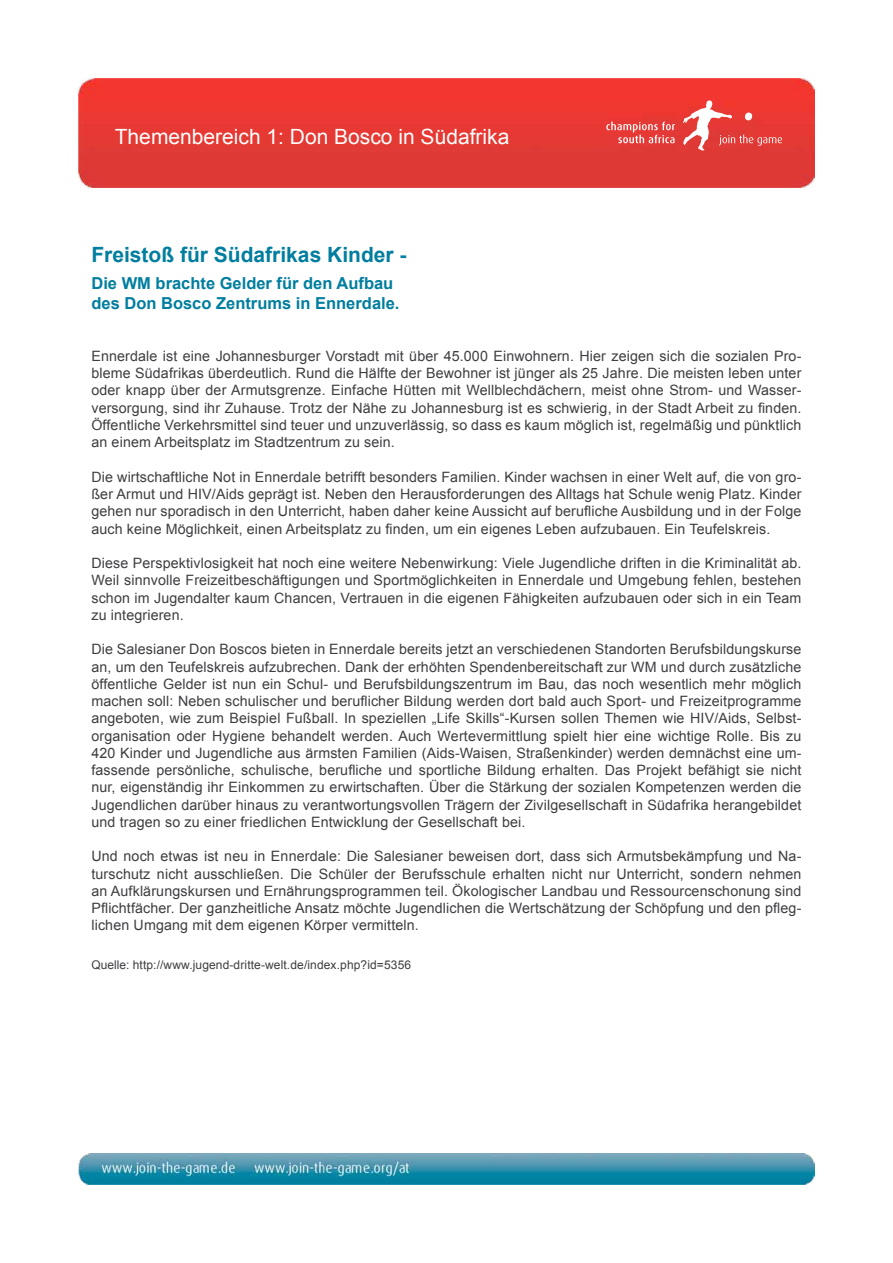
<style>
.page{position:relative;width:893px;height:1263px;background:#fff}
.page>*{position:absolute;margin:0;border:0;box-sizing:border-box;transform-origin:0 0}
.t1{font:21px "Arial";color:#fff}
.t2{font:700 21px "Arial";color:#007e9f}
.t3{font:700 16.5px/20.2px "Arial";color:#007e9f}
.t4{font:14.25px/17.2px "Arial";letter-spacing:.01em;color:#3e3d40;text-align:justify}
.t5{font:12px "Arial";letter-spacing:.01em;color:#3e3d40}
</style>
<div class="page">
<img style="left:78px;top:78px;width:737px;height:109px">
<img style="left:78px;top:1153px;width:737px;height:32px">
<svg style="left:606px;top:122px;width:69px;height:21px"></svg>
<svg style="left:683px;top:100px;width:99px;height:50px;background:#ea5955"></svg>
<h1 class="t1" style="left:115px;top:122px;width:396px">Themenbereich 1: Don Bosco in Südafrika</h1>
<h1 class="t2" style="left:91px;top:241px;width:317px">Freistoß für Südafrikas Kinder -</h1>
<p class="t3" style="left:91px;top:273px;width:310px">Die WM brachte Gelder für den Aufbau des Don Bosco Zentrums in Ennerdale.</p>
<p class="t4" style="left:91px;top:347px;width:712px">Ennerdale ist eine Johannesburger Vorstadt mit über 45.000 Einwohnern. Hier zeigen sich die sozialen Pro&shy;bleme Südafrikas überdeutlich. Rund die Hälfte der Bewohner ist jünger als 25 Jahre. Die meisten leben unter oder knapp über der Armutsgrenze. Einfache Hütten mit Wellblechdächern, meist ohne Strom- und Wasser&shy;versorgung, sind ihr Zuhause. Trotz der Nähe zu Johannesburg ist es schwierig, in der Stadt Arbeit zu finden.<br>Öffentliche Verkehrsmittel sind teuer und unzuverlässig, so dass es kaum möglich ist, regelmäßig und pünktlich an einem Arbeitsplatz im Stadtzentrum zu sein.</p>
<p class="t4" style="left:91px;top:468px;width:712px">Die wirtschaftliche Not in Ennerdale betrifft besonders Familien. Kinder wachsen in einer Welt auf, die von gro&shy;ßer Armut und HIV/Aids geprägt ist. Neben den Herausforderungen des Alltags hat Schule wenig Platz. Kinder gehen nur sporadisch in den Unterricht, haben daher keine Aussicht auf berufliche Ausbildung und in der Folge auch keine Möglichkeit, einen Arbeitsplatz zu finden, um ein eigenes Leben aufzubauen. Ein Teufelskreis.</p>
<p class="t4" style="left:91px;top:554px;width:712px">Diese Perspektivlosigkeit hat noch eine weitere Nebenwirkung: Viele Jugendliche driften in die Kriminalität ab.<br>Weil sinnvolle Freizeitbeschäftigungen und Sportmöglichkeiten in Ennerdale und Umgebung fehlen, bestehen schon im Jugendalter kaum Chancen, Vertrauen in die eigenen Fähigkeiten aufzubauen oder sich in ein Team zu integrieren.</p>
<p class="t4" style="left:91px;top:641px;width:712px">Die Salesianer Don Boscos bieten in Ennerdale bereits jetzt an verschiedenen Standorten Berufsbildungskurse an, um den Teufelskreis aufzubrechen. Dank der erhöhten Spendenbereitschaft zur WM und durch zusätzliche öffentliche Gelder ist nun ein Schul- und Berufsbildungszentrum im Bau, das noch wesentlich mehr möglich machen soll: Neben schulischer und beruflicher Bildung werden dort bald auch Sport- und Freizeitprogramme angeboten, wie zum Beispiel Fußball. In speziellen „Life Skills“-Kursen sollen Themen wie HIV/Aids, Selbst&shy;organisation oder Hygiene behandelt werden. Auch Wertevermittlung spielt hier eine wichtige Rolle. Bis zu 420 Kinder und Jugendliche aus ärmsten Familien (Aids-Waisen, Straßenkinder) werden demnächst eine um&shy;fassende persönliche, schulische, berufliche und sportliche Bildung erhalten. Das Projekt befähigt sie nicht nur, eigenständig ihr Einkommen zu erwirtschaften. Über die Stärkung der sozialen Kompetenzen werden die Jugendlichen darüber hinaus zu verantwortungsvollen Trägern der Zivilgesellschaft in Südafrika herangebildet und tragen so zu einer friedlichen Entwicklung der Gesellschaft bei.</p>
<p class="t4" style="left:91px;top:848px;width:712px">Und noch etwas ist neu in Ennerdale: Die Salesianer beweisen dort, dass sich Armutsbekämpfung und Na&shy;turschutz nicht ausschließen. Die Schüler der Berufsschule erhalten nicht nur Unterricht, sondern nehmen an Aufklärungskursen und Ernährungsprogrammen teil. Ökologischer Landbau und Ressourcenschonung sind Pflichtfächer. Der ganzheitliche Ansatz möchte Jugendlichen die Wertschätzung der Schöpfung und den pfleg&shy;lichen Umgang mit dem eigenen Körper vermitteln.</p>
<p class="t5" style="left:91px;top:956px;width:321px">Quelle: http://www.jugend-dritte-welt.de/index.php?id=5356</p>
</div>
